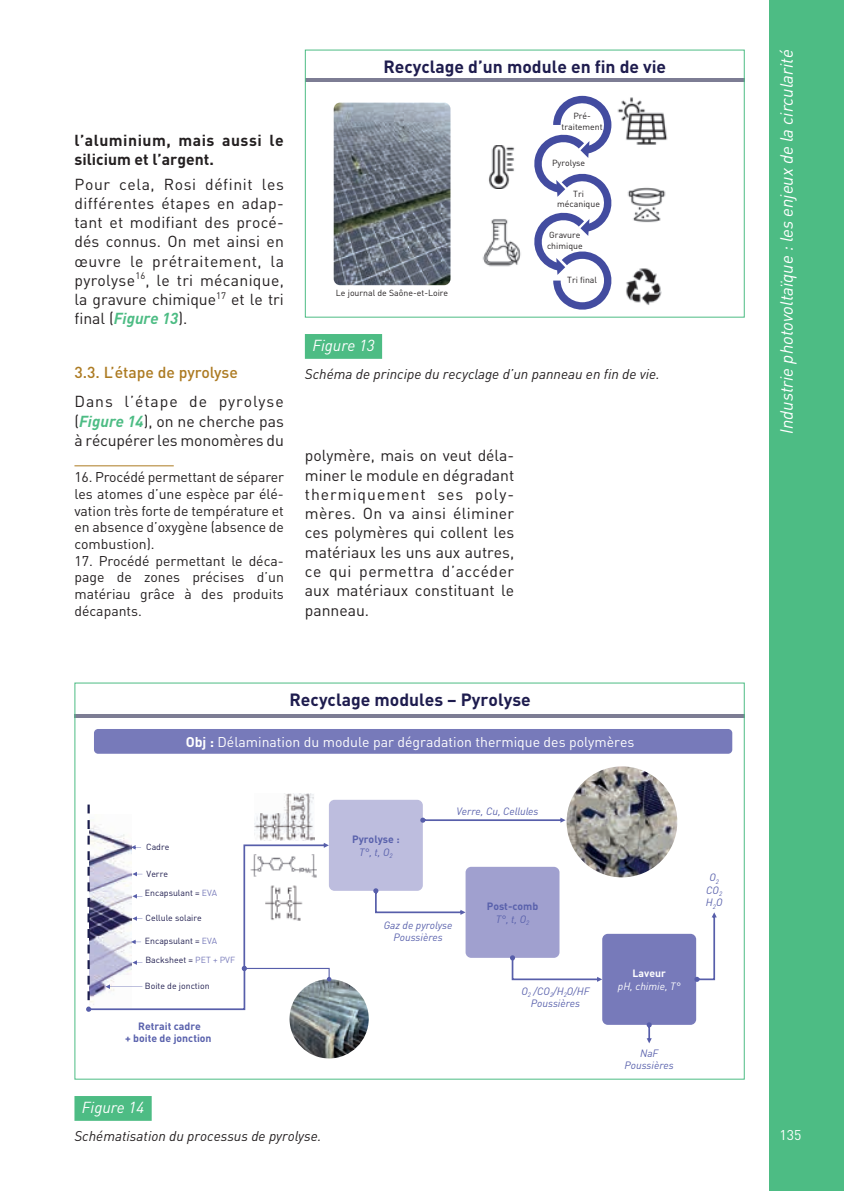
<style>
.page{position:relative;width:844px;height:1191px;background:#fff}
.page>*{position:absolute;margin:0;border:0;box-sizing:border-box;transform-origin:0 0}
.t1{font:700 17.5px "DINOT";color:#1e1c4e}
.t2{font:italic 17.5px "DINOT";color:#fff}
.Texte_courant{font:15.75px/19.2px "DINOT";letter-spacing:.01em;color:#231f20;text-align:justify}
.Texte_courant-2{font:700 15.75px/19.2px "DINOT";letter-spacing:.03em;color:#231f20}
.Intertitre_2{font:500 15.75px "DINOT";color:#ac7a21}
.Figure_numero{font:italic 15.75px "DINOT";color:#fff}
.Notes{font:14px/16.6px "DINOT";color:#231f20;text-align:justify}
.Figure_titre{font:italic 14px "DINOT";color:#231f20}
.t3{font:14px "DINOT";color:#fff}
.t4{font:italic 10.5px/12.6px "DINOT";color:#5961ac;text-align:center}
.t5{font:700 10.5px/12.6px "DINOT";color:#5961ac;text-align:center}
.t6{font:italic 10.5px/12.6px "DINOT";color:#fff;text-align:center}
.t7{font:8.75px/18.6px "DINOT";color:#1e1c4e}
.t8{font:8.75px/10.5px "DINOT";color:#231f20;text-align:center}
.s1{font-weight:700;font-style:italic;color:#4dbc84}
.s2{font-weight:700}
.s3{color:#777aba}
.s4{font-weight:400;font-style:italic}
.s5{font-weight:700;font-style:normal}
</style>
<div class="page">
<div style="left:769px;top:0;width:74px;height:1191px;background:#4dbc84"></div>
<hr style="left:74px;top:465px;width:100px;height:1px;background:#ac7a21">
<div style="left:305px;top:334px;width:77px;height:25px;background:#4dbc84"></div>
<hr style="left:305px;top:78px;width:439px;height:3px;background:#7d7d94">
<svg style="left:534px;top:96px;width:78px;height:214px"></svg>
<img style="left:627px;top:187px;width:39px;height:36px">
<img style="left:626px;top:268px;width:36px;height:37px">
<img style="left:488px;top:145px;width:27px;height:43px">
<img style="left:482px;top:219px;width:39px;height:48px">
<img style="left:617px;top:97px;width:51px;height:48px">
<img style="left:333px;top:103px;width:117px;height:182px">
<div style="left:74px;top:1096px;width:78px;height:24px;background:#4dbc84"></div>
<hr style="left:74px;top:714px;width:670px;height:4px;background:#7d7d94">
<div style="left:94px;top:729px;width:638px;height:24px;background:#777aba;border-radius:4px"></div>
<img style="left:89px;top:824px;width:36px;height:11px">
<svg style="left:87px;top:804px;width:3px;height:9px"></svg>
<svg style="left:87px;top:820px;width:3px;height:9px"></svg>
<div style="left:329px;top:800px;width:93px;height:91px;background:#bdbdde;border-radius:6px"></div>
<img style="left:254px;top:793px;width:60px;height:42px">
<div style="left:602px;top:933px;width:94px;height:91px;background:#777aba;border-radius:6px"></div>
<div style="left:465px;top:867px;width:94px;height:90px;background:#a0a0cf;border-radius:6px"></div>
<svg style="left:373px;top:888px;width:92px;height:27px"></svg>
<svg style="left:510px;top:955px;width:92px;height:27px"></svg>
<svg style="left:420px;top:817px;width:145px;height:5px"></svg>
<svg style="left:646px;top:1022px;width:5px;height:21px"></svg>
<svg style="left:694px;top:912px;width:22px;height:70px"></svg>
<img style="left:289px;top:979px;width:79px;height:79px;border-radius:40px">
<img style="left:566px;top:766px;width:111px;height:111px;border-radius:55px">
<svg style="left:86px;top:835px;width:245px;height:176px"></svg>
<p class="Texte_courant-2" style="left:74px;top:130px;width:211px">l’aluminium, mais aussi le silicium et l’argent.</p>
<p class="Texte_courant" style="left:74px;top:174px;width:211px">Pour cela, Rosi définit les différentes étapes en adap&shy;tant et modifiant des procé&shy;dés connus. On met ainsi en œuvre le prétraitement, la pyrolyse<sup>16</sup>, le tri mécanique, la gravure chimique<sup>17</sup> et le tri final (<span class="s1">Figure 13</span>).</p>
<p class="Intertitre_2" style="left:74px;top:362px;width:165px">3.3. L’étape de pyrolyse</p>
<p class="Texte_courant" style="left:74px;top:392px;width:211px">Dans l’étape de pyrolyse (<span class="s1">Figure 14</span>), on ne cherche pas à récupérer les monomères du</p>
<p class="Notes" style="left:74px;top:469px;width:211px">16. Procédé permettant de séparer les atomes d’une espèce par élé&shy;vation très forte de température et en absence d’oxygène (absence de combustion).</p>
<p class="Notes" style="left:74px;top:552px;width:211px">17. Procédé permettant le déca&shy;page de zones précises d’un matériau grâce à des produits décapants.</p>
<p class="t1" style="left:383px;top:55px;width:284px">Recyclage d’un module en fin de vie</p>
<p class="t8" style="left:561px;top:110px;width:43px">Pré&shy;traitement</p>
<p class="t8" style="left:552px;top:157px;width:35px">Pyrolyse</p>
<p class="t8" style="left:557px;top:188px;width:44px">Tri mécanique</p>
<p class="t8" style="left:547px;top:229px;width:37px;text-align:left">Gravure chimique</p>
<p class="t8" style="left:567px;top:274px;width:31px">Tri final</p>
<p class="t8" style="left:336px;top:287px;width:114px">Le journal de Saône-et-Loire</p>
<p class="Figure_numero" style="left:312px;top:336px;width:64px">Figure 13</p>
<p class="Figure_titre" style="left:305px;top:366px;width:356px">Schéma de principe du recyclage d’un panneau en fin de vie.</p>
<p class="Texte_courant" style="left:305px;top:446px;width:211px">polymère, mais on veut déla&shy;miner le module en dégradant thermiquement ses poly&shy;mères. On va ainsi éliminer ces polymères qui collent les matériaux les uns aux autres, ce qui permettra d’accéder aux matériaux constituant le panneau.</p>
<p class="t1" style="left:289px;top:688px;width:243px">Recyclage modules – Pyrolyse</p>
<p class="t3" style="left:186px;top:732px;width:450px"><span class="s2">Obj :</span> Délamination du module par dégradation thermique des polymères</p>
<p class="t7" style="left:146px;top:837px;width:25px">Cadre</p>
<p class="t7" style="left:145px;top:864px;width:74px">Verre<br>Encapsulant = <span class="s3">EVA</span></p>
<p class="t7" style="left:145px;top:908px;width:58px">Cellule solaire</p>
<p class="t7" style="left:145px;top:931px;width:74px">Encapsulant = <span class="s3">EVA</span></p>
<p class="t7" style="left:145px;top:976px;width:66px">Boite de jonction</p>
<p class="t7" style="left:145px;top:951px;width:91px">Backsheet = <span class="s3">PET + PVF</span></p>
<p class="t5" style="left:125px;top:1019px;width:88px">Retrait cadre<br>+ boite de jonction</p>
<p class="Figure_numero" style="left:82px;top:1098px;width:64px">Figure 14</p>
<p class="Figure_titre" style="left:74px;top:1127px;width:248px">Schématisation du processus de pyrolyse.</p>
<p class="t5" style="left:352px;top:832px;width:49px">Pyrolyse :<br><span class="s4">T°, t, O</span><sub>2</sub></p>
<p class="t4" style="left:456px;top:805px;width:84px">Verre, Cu, Cellules</p>
<p class="t4" style="left:383px;top:918px;width:70px">Gaz de pyrolyse<br>Poussières</p>
<p class="t5" style="left:486px;top:899px;width:53px">Post-comb<br><span class="s4">T°, t, O</span><sub>2</sub></p>
<p class="t4" style="left:521px;top:984px;width:70px">O<sub>2</sub> /CO<sub>2</sub>/H<sub>2</sub>O/HF<br>Poussières</p>
<p class="t6" style="left:617px;top:966px;width:64px"><span class="s5">Laveur<br></span>pH, chimie, T°</p>
<p class="t4" style="left:624px;top:1046px;width:51px">NaF<br>Poussières</p>
<p class="t4" style="left:705px;top:870px;width:18px">O<sub>2<br></sub>CO<sub>2<br></sub>H<sub>2</sub>O</p>
<p class="t2" style="left:775px;top:434px;width:386px;rotate:-90deg">Industrie photovoltaïque : les enjeux de la circularité</p>
<p class="t3" style="left:779px;top:1125px;width:23px">135</p>
</div>
